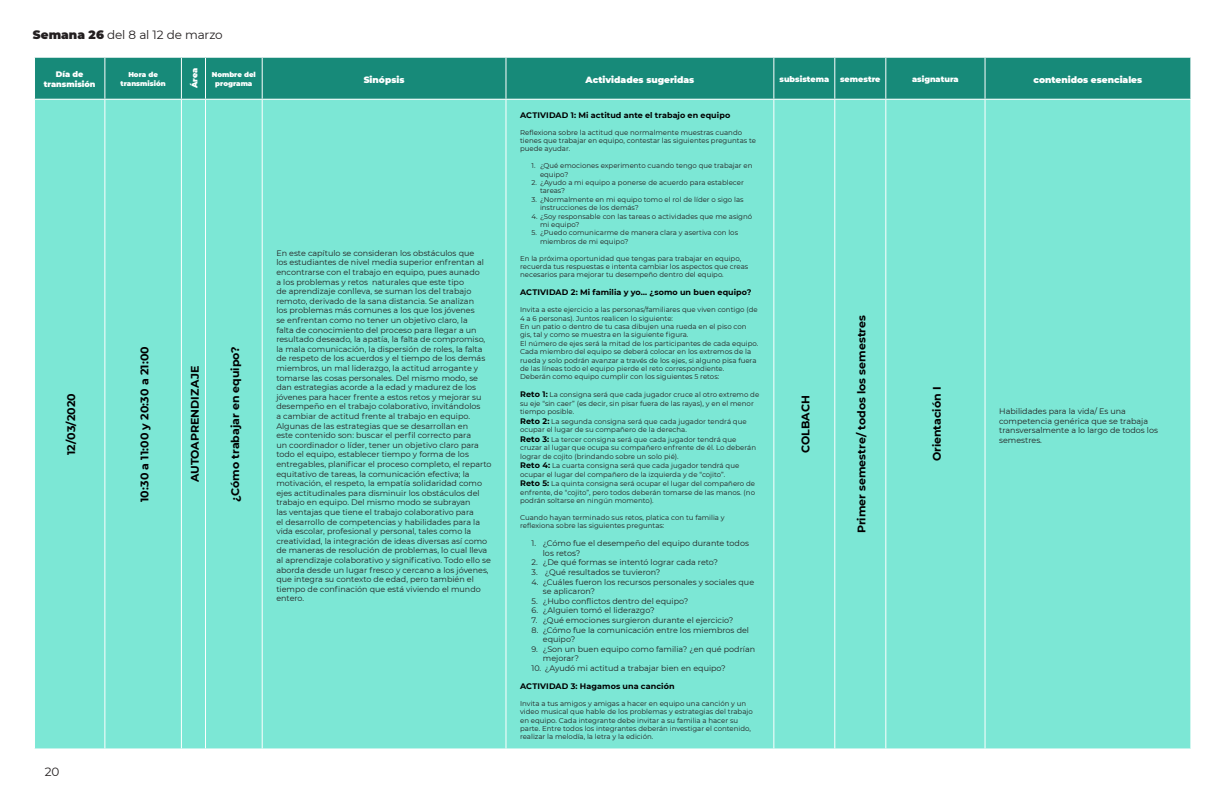
<style>
.page{position:relative;width:1224px;height:792px;background:#fff}
.page>*{position:absolute;margin:0;border:0;box-sizing:border-box;transform-origin:0 0}
.t1{font:12px "Montserrat";letter-spacing:-.015em;color:#231f20}
.t2{font:700 11px "Montserrat";color:#000}
.t3{font:900 9px "Montserrat";color:#fff}
.t4{font:8px/9.6px "Montserrat";color:#231f20}
.t5{font:700 8px "Montserrat";letter-spacing:.01em;color:#000}
.t6{font:900 8px/9.6px "Montserrat";color:#fff;text-align:center}
.t7{font:7px/8.4px "Montserrat";color:#231f20}
.t8{font:900 7px/8.4px "Montserrat";color:#fff;text-align:center}
.s1{font-weight:900}
.s2{font-weight:700;font-size:8px;color:#000}
</style>
<div class="page">
<div style="left:35px;top:58px;width:1155px;height:41px;background:#178a79"></div>
<div style="left:35px;top:100px;width:1155px;height:648px;background:#7ce7d5"></div>
<hr style="left:104px;top:58px;width:1px;height:41px;background:#fff">
<svg style="left:181px;top:57px;width:25px;height:1px"></svg>
<hr style="left:181px;top:58px;width:1px;height:41px;background:#fff">
<hr style="left:205px;top:58px;width:1px;height:41px;background:#fff">
<hr style="left:262px;top:58px;width:1px;height:41px;background:#fff">
<hr style="left:505px;top:58px;width:1px;height:41px;background:#fff">
<hr style="left:773px;top:58px;width:1px;height:41px;background:#fff">
<hr style="left:834px;top:58px;width:1px;height:41px;background:#fff">
<hr style="left:885px;top:58px;width:1px;height:41px;background:#fff">
<hr style="left:985px;top:58px;width:1px;height:41px;background:#fff">
<svg style="left:181px;top:99px;width:25px;height:1px"></svg>
<hr style="left:104px;top:100px;width:1px;height:648px;background:#fff">
<hr style="left:181px;top:100px;width:1px;height:648px;background:#fff">
<hr style="left:205px;top:100px;width:1px;height:648px;background:#fff">
<hr style="left:505px;top:100px;width:1px;height:648px;background:#fff">
<hr style="left:834px;top:100px;width:1px;height:648px;background:#fff">
<hr style="left:885px;top:100px;width:1px;height:648px;background:#fff">
<hr style="left:262px;top:100px;width:1px;height:648px;background:#fff">
<hr style="left:773px;top:100px;width:1px;height:648px;background:#fff">
<hr style="left:985px;top:100px;width:1px;height:648px;background:#fff">
<svg style="left:181px;top:748px;width:25px;height:1px"></svg>
<h1 class="t1" style="left:33px;top:26px;width:191px"><span class="s1">Semana 26</span> del 8 al 12 de marzo</h1>
<p class="t6" style="left:44px;top:69px;width:53px">Día de transmisión</p>
<p class="t8" style="left:121px;top:70px;width:47px">Hora de transmisión</p>
<p class="t6" style="left:189px;top:88px;width:22px;rotate:-90deg">Área</p>
<p class="t8" style="left:212px;top:70px;width:46px">Nombre del programa</p>
<p class="t3" style="left:364px;top:73px;width:42px">Sinópsis</p>
<p class="t3" style="left:586px;top:73px;width:110px">Actividades sugeridas</p>
<p class="t6" style="left:780px;top:74px;width:51px">subsistema</p>
<p class="t6" style="left:840px;top:74px;width:42px">semestre</p>
<p class="t6" style="left:912px;top:74px;width:48px">asignatura</p>
<p class="t3" style="left:1034px;top:73px;width:110px">contenidos esenciales</p>
<p class="t2" style="left:63px;top:455px;width:63px;rotate:-90deg">12/03/2020</p>
<h1 class="t1" style="left:45px;top:763px;width:16px">20</h1>
<p class="t2" style="left:137px;top:502px;width:157px;rotate:-90deg">10:30 a 11:00 y 20:30 a 21:00</p>
<p class="t2" style="left:187px;top:482px;width:118px;rotate:-90deg">AUTOAPRENDIZAJE</p>
<p class="t2" style="left:227px;top:502px;width:156px;rotate:-90deg">¿Cómo trabajar en equipo?</p>
<p class="t4" style="left:276px;top:248px;width:217px">En este capítulo se consideran los obstáculos que<br>los estudiantes de nivel media superior enfrentan al encontrarse con el trabajo en equipo, pues aunado<br>a los problemas y retos naturales que este tipo<br>de aprendizaje conlleva, se suman los del trabajo remoto, derivado de la sana distancia. Se analizan<br>los problemas más comunes a los que los jóvenes<br>se enfrentan como no tener un objetivo claro, la<br>falta de conocimiento del proceso para llegar a un resultado deseado, la apatía, la falta de compromiso, la mala comunicación, la dispersión de roles, la falta de respeto de los acuerdos y el tiempo de los demás miembros, un mal liderazgo, la actitud arrogante y tomarse las cosas personales. Del mismo modo, se dan estrategias acorde a la edad y madurez de los jóvenes para hacer frente a estos retos y mejorar su desempeño en el trabajo colaborativo, invitándolos<br>a cambiar de actitud frente al trabajo en equipo.<br>Algunas de las estrategias que se desarrollan en<br>este contenido son: buscar el perfil correcto para<br>un coordinador o líder, tener un objetivo claro para todo el equipo, establecer tiempo y forma de los entregables, planificar el proceso completo, el reparto equitativo de tareas, la comunicación efectiva; la motivación, el respeto, la empatía solidaridad como ejes actitudinales para disminuir los obstáculos del trabajo en equipo. Del mismo modo se subrayan<br>las ventajas que tiene el trabajo colaborativo para<br>el desarrollo de competencias y habilidades para la vida escolar, profesional y personal, tales como la creatividad, la integración de ideas diversas así como de maneras de resolución de problemas, lo cual lleva al aprendizaje colaborativo y significativo. Todo ello se aborda desde un lugar fresco y cercano a los jóvenes, que integra su contexto de edad, pero también el tiempo de confinación que está viviendo el mundo entero.</p>
<p class="t5" style="left:520px;top:109px;width:212px">ACTIVIDAD 1: Mi actitud ante el trabajo en equipo</p>
<p class="t7" style="left:520px;top:128px;width:237px">Reflexiona sobre la actitud que normalmente muestras cuando tienes que trabajar en equipo, contestar las siguientes preguntas te puede ayudar.</p>
<p class="t7" style="left:540px;top:161px;width:214px;text-indent:-9px">1. ¿Qué emociones experimento cuando tengo que trabajar en equipo?</p>
<p class="t7" style="left:540px;top:178px;width:205px;text-indent:-9px">2. ¿Ayudo a mi equipo a ponerse de acuerdo para establecer tareas?</p>
<p class="t7" style="left:540px;top:195px;width:205px;text-indent:-9px">3. ¿Normalmente en mi equipo tomo el rol de líder o sigo las instrucciones de los demás?</p>
<p class="t7" style="left:540px;top:212px;width:214px;text-indent:-9px">4. ¿Soy responsable con las tareas o actividades que me asignó mi equipo?</p>
<p class="t7" style="left:540px;top:228px;width:200px;text-indent:-9px">5. ¿Puedo comunicarme de manera clara y asertiva con los miembros de mi equipo?</p>
<p class="t7" style="left:520px;top:254px;width:230px">En la próxima oportunidad que tengas para trabajar en equipo, recuerda tus respuestas e intenta cambiar los aspectos que creas necesarios para mejorar tu desempeño dentro del equipo.</p>
<p class="t5" style="left:520px;top:287px;width:233px">ACTIVIDAD 2: Mi familia y yo… ¿somo un buen equipo?</p>
<p class="t7" style="left:520px;top:305px;width:239px">Invita a este ejercicio a las personas/familiares que viven contigo (de<br>4 a 6 personas). Juntos realicen lo siguiente:</p>
<p class="t7" style="left:520px;top:322px;width:228px">En un patio o dentro de tu casa dibujen una rueda en el piso con gis, tal y como se muestra en la siguiente figura.</p>
<p class="t7" style="left:520px;top:339px;width:240px">El número de ejes será la mitad de los participantes de cada equipo.<br>Cada miembro del equipo se deberá colocar en los extremos de la rueda y solo podrán avanzar a través de los ejes, si alguno pisa fuera de las líneas todo el equipo pierde el reto correspondiente.</p>
<p class="t7" style="left:520px;top:372px;width:201px">Deberán como equipo cumplir con los siguientes 5 retos:</p>
<p class="t7" style="left:520px;top:390px;width:241px"><span class="s2">Reto 1:</span> La consigna será que cada jugador cruce al otro extremo de su eje “sin caer” (es decir, sin pisar fuera de las rayas), y en el menor tiempo posible.</p>
<p class="t7" style="left:520px;top:417px;width:228px"><span class="s2">Reto 2:</span> La segunda consigna será que cada jugador tendrá que ocupar el lugar de su compañero de la derecha.</p>
<p class="t7" style="left:520px;top:435px;width:237px"><span class="s2">Reto 3:</span> La tercer consigna será que cada jugador tendrá que cruzar al lugar que ocupa su compañero enfrente de él. Lo deberán lograr de cojito (brindando sobre un solo pié).</p>
<p class="t7" style="left:520px;top:461px;width:221px"><span class="s2">Reto 4:</span> La cuarta consigna será que cada jugador tendrá que ocupar el lugar del compañero de la izquierda y de “cojito”.</p>
<p class="t7" style="left:520px;top:479px;width:237px;text-align:justify"><span class="s2">Reto 5:</span> La quinta consigna será ocupar el lugar del compañero de enfrente, de “cojito”, pero todos deberán tomarse de las manos. (no podrán soltarse en ningún momento).</p>
<p class="t7" style="left:520px;top:513px;width:206px">Cuando hayan terminado sus retos, platica con tu familia y reflexiona sobre las siguientes preguntas:</p>
<p class="t4" style="left:543px;top:538px;width:208px;text-indent:-11px">1. ¿Cómo fue el desempeño del equipo durante todos los retos?</p>
<p class="t4" style="left:531px;top:557px;width:188px">2. ¿De qué formas se intentó lograr cada reto?</p>
<p class="t4" style="left:531px;top:567px;width:130px">3. ¿Qué resultados se tuvieron?</p>
<p class="t4" style="left:543px;top:577px;width:213px;text-indent:-11px">4. ¿Cuáles fueron los recursos personales y sociales que se aplicaron?</p>
<p class="t4" style="left:531px;top:596px;width:158px">5. ¿Hubo conflictos dentro del equipo?</p>
<p class="t4" style="left:531px;top:605px;width:125px">6. ¿Alguien tomó el liderazgo?</p>
<p class="t4" style="left:531px;top:615px;width:203px">7. ¿Qué emociones surgieron durante el ejercicio?</p>
<p class="t4" style="left:543px;top:625px;width:208px;text-indent:-11px">8. ¿Cómo fue la comunicación entre los miembros del equipo?</p>
<p class="t4" style="left:543px;top:644px;width:214px;text-indent:-11px">9. ¿Son un buen equipo como familia? ¿en qué podrían mejorar?</p>
<p class="t4" style="left:531px;top:663px;width:196px">10. ¿Ayudó mi actitud a trabajar bien en equipo?</p>
<p class="t5" style="left:520px;top:680px;width:156px">ACTIVIDAD 3: Hagamos una canción</p>
<p class="t7" style="left:520px;top:699px;width:234px">Invita a tus amigos y amigas a hacer en equipo una canción y un video musical que hable de los problemas y estrategias del trabajo en equipo. Cada integrante debe invitar a su familia a hacer su parte. Entre todos los integrantes deberán investigar el contenido, realizar la melodía, la letra y la edición.</p>
<p class="t2" style="left:798px;top:453px;width:59px;rotate:-90deg">COLBACH</p>
<p class="t2" style="left:854px;top:533px;width:219px;rotate:-90deg">Primer semestre/ todos los semestres</p>
<p class="t2" style="left:929px;top:461px;width:76px;rotate:-90deg">Orientación I</p>
<p class="t4" style="left:999px;top:406px;width:160px">Habilidades para la vida/ Es una competencia genérica que se trabaja transversalmente a lo largo de todos los semestres.</p>
</div>
